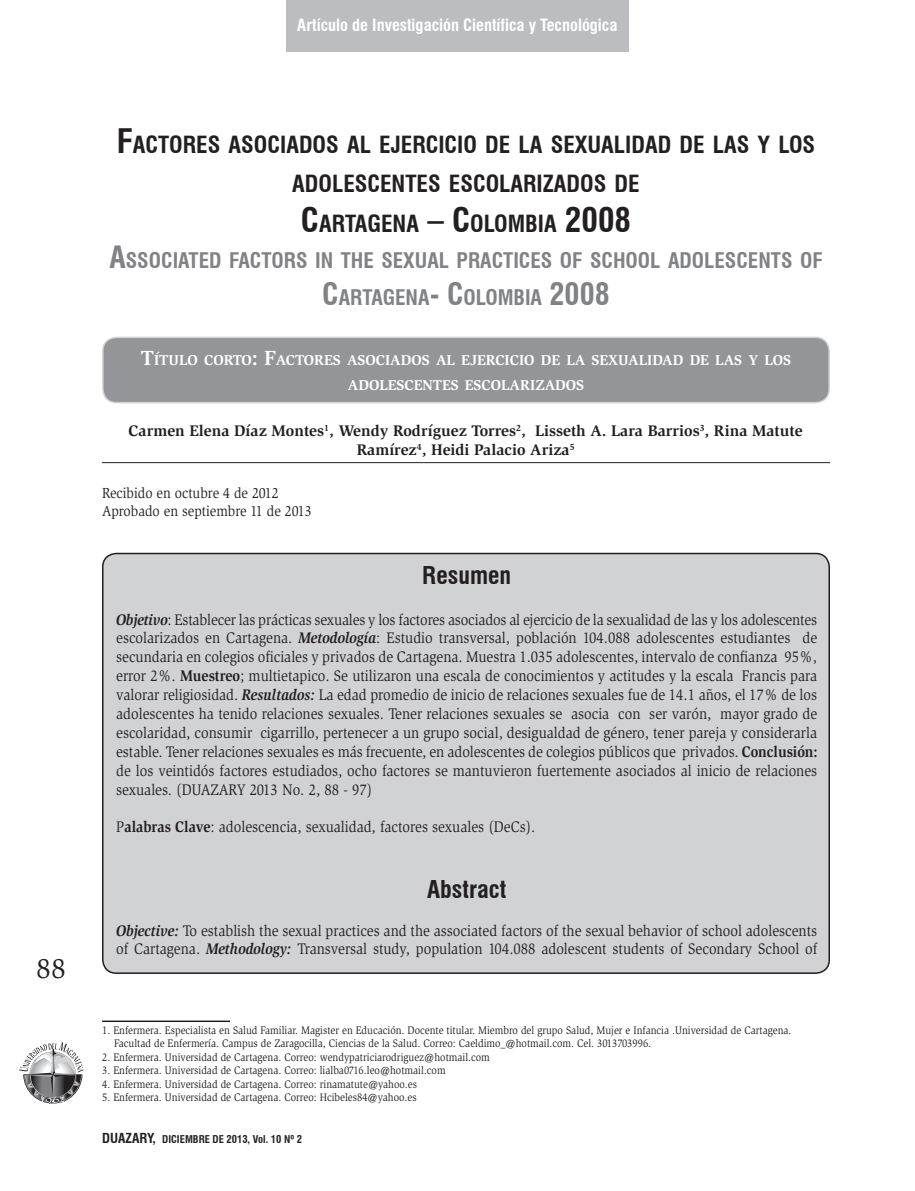
<style>
.page{position:relative;width:915px;height:1191px;background:#fff}
.page>*{position:absolute;margin:0;border:0;box-sizing:border-box;transform-origin:0 0}
.t1{font:28.5px "Slimbach";color:#231f20}
.t2{font:700 condensed 24px "Swiss 721 BT";color:#231f20}
.t3{font:700 condensed 23.1px/39.6px "Swiss 721 BT";color:#231f20;text-align:center}
.t4{font:700 condensed 21px/37.5px "Swiss 721 BT";color:#808285;text-align:center}
.t5{font:700 condensed 16.5px "Swiss 721 BT";color:#fff}
.t6{font:15.75px/18.9px "Slimbach";color:#231f20;text-align:justify;scale:.9 1}
.t7{font:700 15.75px/18.9px "Slimbach";color:#231f20;text-align:center}
.t8{font:15px/18px "Slimbach";color:#231f20;scale:.9 1}
.t9{font:700 14.7px/25.2px "Slimbach";color:#fff;text-align:center}
.t10{font:11.25px/13.5px "Slimbach";color:#231f20;scale:.9 1}
.t11{font:700 condensed 10.5px "Swiss 721 BT";color:#231f20}
.s1{font-size:33px}
.s2{font-size:30px}
.s3{font-size:21px}
.s4{font-weight:700;font-style:italic}
.s5{font-weight:700}
.s6{font-size:13.5px}
.s7{font-style:inherit}
</style>
<div class="page">
<hr style="left:102px;top:1020px;width:128px;height:2px;background:#231f20">
<div style="left:103px;top:553px;width:726px;height:420px;background:#d1d2d4;border-radius:14px"></div>
<div style="left:102px;top:553px;width:727px;height:421px;border:2px solid #231f20;border-radius:14px"></div>
<svg style="left:19px;top:1042px;width:64px;height:61px"></svg>
<div style="left:103px;top:337px;width:725px;height:65px;background:#939598;border-radius:14px"></div>
<div style="left:102px;top:337px;width:727px;height:66px;border:2px solid #d1d2d4;border-radius:14px"></div>
<div style="left:286px;top:0;width:342px;height:51px;background:#bcbdc0"></div>
<hr style="left:102px;top:462px;width:727px;height:1px;background:#231f20">
<h1 class="t1" style="left:36px;top:952px;width:31px">88</h1>
<p class="t5" style="left:297px;top:15px;width:321px">Artículo de Investigación Científica y Tecnológica</p>
<h3 class="t3" style="left:117px;top:124px;width:699px"><span class="s1">F</span>ACTORES ASOCIADOS AL EJERCICIO DE LA SEXUALIDAD DE LAS Y LOS<br>ADOLESCENTES ESCOLARIZADOS DE<br><span class="s1">C</span>ARTAGENA <span class="s1">– C</span>OLOMBIA <span class="s1">2008</span></h3>
<h3 class="t4" style="left:109px;top:241px;width:712px"><span class="s2">A</span>SSOCIATED FACTORS IN THE SEXUAL PRACTICES OF SCHOOL ADOLESCENTS OF<br><span class="s2">C</span>ARTAGENA<span class="s2">- C</span>OLOMBIA <span class="s2">2008</span></h3>
<p class="t9" style="left:141px;top:347px;width:651px"><span class="s3">T</span>ÍTULO CORTO<span class="s3">: F</span>ACTORES ASOCIADOS AL EJERCICIO DE LA SEXUALIDAD DE LAS Y LOS<br>ADOLESCENTES ESCOLARIZADOS</p>
<p class="t7" style="left:129px;top:421px;width:675px">Carmen Elena Díaz Montes<sup>1</sup>, Wendy Rodríguez Torres<sup>2</sup>, Lisseth A. Lara Barrios<sup>3</sup>, Rina Matute<br>Ramírez<sup>4</sup>, Heidi Palacio Ariza<sup>5</sup></p>
<p class="t8" style="left:102px;top:484px;width:234px">Recibido en octubre 4 de 2012<br>Aprobado en septiembre 11 de 2013</p>
<h2 class="t2" style="left:422px;top:561px;width:90px">Resumen</h2>
<p class="t6" style="left:116px;top:610px;width:780px"><span class="s4">Objetivo</span>: Establecer las prácticas sexuales y los factores asociados al ejercicio de la sexualidad de las y los adolescentes escolarizados en Cartagena. <span class="s4">Metodología</span>: Estudio transversal, población 104.088 adolescentes estudiantes de secundaria en colegios oficiales y privados de Cartagena. Muestra 1.035 adolescentes, intervalo de confianza 95%, error 2%. <span class="s5">Muestreo</span>; multietapico. Se utilizaron una escala de conocimientos y actitudes y la escala Francis para valorar religiosidad. <span class="s4">Resultados:</span> La edad promedio de inicio de relaciones sexuales fue de 14.1 años, el 17% de los adolescentes ha tenido relaciones sexuales. Tener relaciones sexuales se asocia con ser varón, mayor grado de escolaridad, consumir cigarrillo, pertenecer a un grupo social, desigualdad de género, tener pareja y considerarla estable. Tener relaciones sexuales es más frecuente, en adolescentes de colegios públicos que privados. <span class="s5">Conclusión: </span>de los veintidós factores estudiados, ocho factores se mantuvieron fuertemente asociados al inicio de relaciones sexuales. (DUAZARY 2013 No. 2, 88 - 97)</p>
<p class="t6" style="left:116px;top:818px;width:467px">P<span class="s5">alabras Clave</span>: adolescencia, sexualidad, factores sexuales (DeCs).</p>
<h2 class="t2" style="left:427px;top:874px;width:81px">Abstract</h2>
<p class="t6" style="left:116px;top:921px;width:780px"><span class="s4">Objective:</span> To establish the sexual practices and the associated factors of the sexual behavior of school adolescents of Cartagena. <span class="s4">Methodology:</span> Transversal study, population 104.088 adolescent students of Secondary School of</p>
<p class="t10" style="left:114px;top:1023px;width:754px;text-indent:-12px">1. Enfermera. Especialista en Salud Familiar. Magister en Educación. Docente titular. Miembro del grupo Salud, Mujer e Infancia .Universidad de Cartagena.<br>Facultad de Enfermería. Campus de Zaragocilla, Ciencias de la Salud. Correo: Caeldimo_@hotmail.com. Cel. 3013703996.</p>
<p class="t10" style="left:102px;top:1050px;width:432px">2. Enfermera. Universidad de Cartagena. Correo: wendypatriciarodriguez@hotmail.com</p>
<p class="t10" style="left:102px;top:1063px;width:383px">3. Enfermera. Universidad de Cartagena. Correo: lialba0716.leo@hotmail.com</p>
<p class="t10" style="left:102px;top:1077px;width:351px">4. Enfermera. Universidad de Cartagena. Correo: rinamatute@yahoo.es</p>
<p class="t10" style="left:102px;top:1090px;width:351px">5. Enfermera. Universidad de Cartagena. Correo: Hcibeles84@yahoo.es</p>
<p class="t11" style="left:102px;top:1133px;width:201px"><span class="s6">DUAZARY,</span> <span class="s7">DICIEMBRE</span> DE 2013, Vol. 10 Nº 2</p>
</div>
